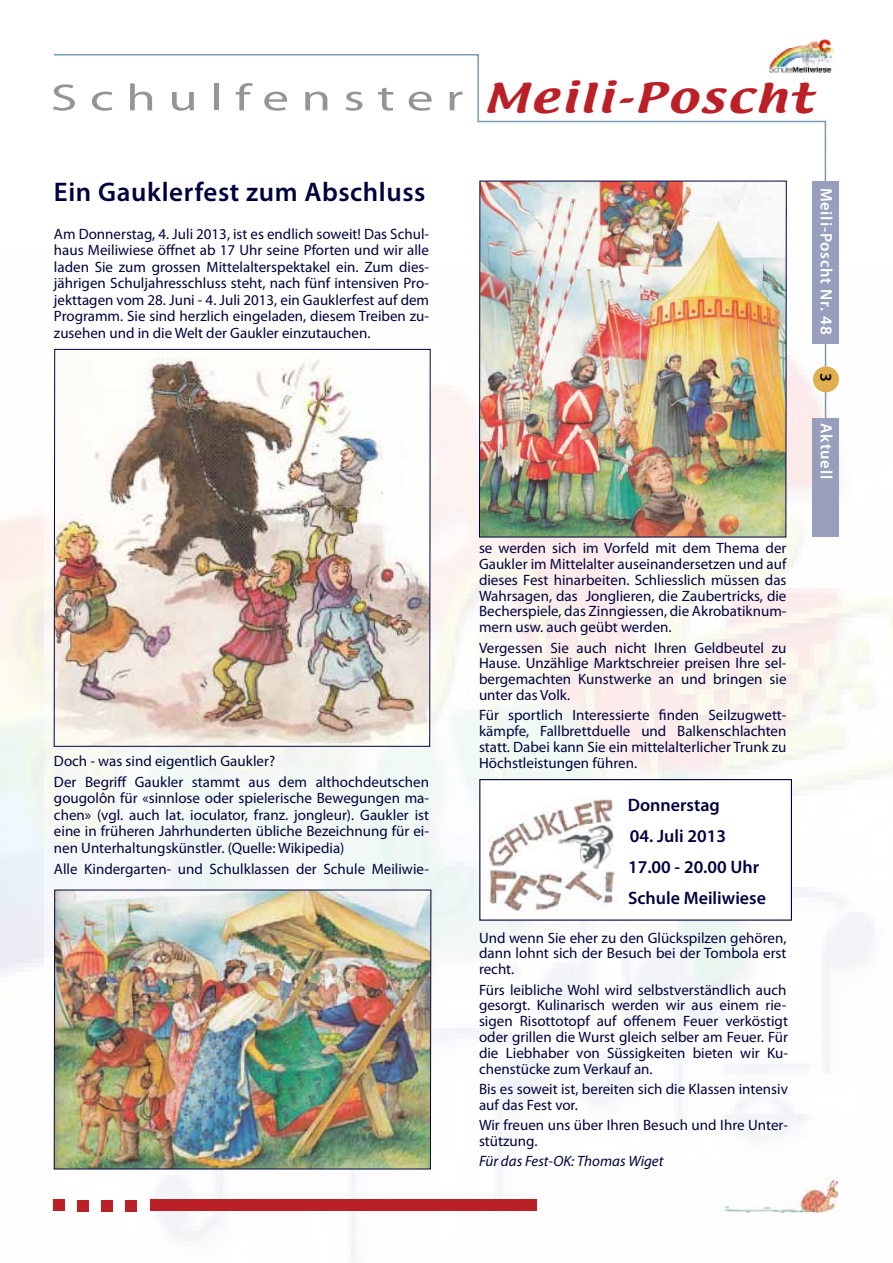
<style>
.page{position:relative;width:893px;height:1263px;background:#fff}
.page>*{position:absolute;margin:0;border:0;box-sizing:border-box;transform-origin:0 0}
.t1{font:37.8px "Myriad Pro";letter-spacing:.23em;color:#939598;scale:1.42 1}
.t2{font:36.15px "Textile";letter-spacing:.05em;color:#ba2025;scale:1.31 1}
.t3{font:600 27px "Myriad Pro";letter-spacing:.02em;color:#00023d}
.t4{font:600 18px/31.2px "Myriad Pro";color:#00023d}
.t5{font:600 16.5px "Myriad Pro";letter-spacing:.05em;color:#fff}
.t6{font:600 16.5px "Myriad Pro";color:#000}
.t7{font:15px/15.9px "Myriad Pro";color:#00023d;text-align:justify}
.t8{font:italic 15px "Myriad Pro";color:#00023d}
</style>
<div class="page">
<img style="left:44px;top:343px;width:849px;height:920px">
<svg style="left:53px;top:54px;width:774px;height:485px"></svg>
<div style="left:812px;top:181px;width:27px;height:162px;background:#979fbc"></div>
<div style="left:813px;top:366px;width:26px;height:26px;background:#e1ae4e;border-radius:50%"></div>
<div style="left:812px;top:418px;width:27px;height:119px;background:#979fbc"></div>
<img style="left:721px;top:1178px;width:116px;height:34px">
<img style="left:767px;top:39px;width:68px;height:36px">
<div style="left:53px;top:1200px;width:11px;height:11px;background:#ba2025"></div>
<div style="left:78px;top:1200px;width:11px;height:11px;background:#ba2025"></div>
<div style="left:101px;top:1200px;width:12px;height:11px;background:#ba2025"></div>
<div style="left:126px;top:1200px;width:11px;height:11px;background:#ba2025"></div>
<div style="left:150px;top:1199px;width:387px;height:11px;background:#ba2025"></div>
<img style="left:481px;top:183px;width:303px;height:352px">
<div style="left:480px;top:780px;width:311px;height:140px;background:#fff"></div>
<div style="left:479px;top:779px;width:313px;height:142px;border:1px solid #00023d"></div>
<img style="left:54px;top:349px;width:377px;height:398px">
<img style="left:54px;top:890px;width:377px;height:279px">
<img style="left:488px;top:798px;width:126px;height:69px">
<img style="left:557px;top:824px;width:57px;height:44px">
<img style="left:489px;top:868px;width:126px;height:43px">
<h1 class="t1" style="left:51px;top:74px;width:292px">Schulfenster</h1>
<h2 class="t2" style="left:483px;top:73px;width:253px">Meili-Poscht</h2>
<h3 class="t3" style="left:54px;top:174px;width:373px">Ein Gauklerfest zum Abschluss</h3>
<p class="t7" style="left:54px;top:225px;width:377px;line-height:16.5px">Am Donnerstag, 4. Juli 2013, ist es endlich soweit! Das Schul&shy;haus Meiliwiese öffnet ab 17 Uhr seine Pforten und wir alle laden Sie zum grossen Mittelalterspektakel ein. Zum dies&shy;jährigen Schuljahresschluss steht, nach fünf intensiven Pro&shy;jekttagen vom 28. Juni - 4. Juli 2013, ein Gauklerfest auf dem Programm. Sie sind herzlich eingeladen, diesem Treiben zu&shy;zusehen und in die Welt der Gaukler einzutauchen.</p>
<p class="t7" style="left:54px;top:750px;width:377px;line-height:20.7px">Doch - was sind eigentlich Gaukler?<br>Der Begriff Gaukler stammt aus dem althochdeutschen</p>
<p class="t7" style="left:54px;top:790px;width:377px;line-height:16.5px">gougolôn für «sinnlose oder spielerische Bewegungen ma&shy;chen» (vgl. auch lat. ioculator, franz. jongleur). Gaukler ist eine in früheren Jahrhunderten übliche Bezeichnung für ei&shy;nen Unterhaltungskünstler. (Quelle: Wikipedia)</p>
<p class="t7" style="left:54px;top:860px;width:377px">Alle Kindergarten- und Schulklassen der Schule Meiliwie-</p>
<p class="t7" style="left:479px;top:540px;width:309px">se werden sich im Vorfeld mit dem Thema der Gaukler im Mittelalter auseinandersetzen und auf dieses Fest hinarbeiten. Schliesslich müssen das Wahrsagen, das Jonglieren, die Zaubertricks, die Becherspiele, das Zinngiessen, die Akrobatiknum&shy;mern usw. auch geübt werden.</p>
<p class="t7" style="left:479px;top:639px;width:309px">Vergessen Sie auch nicht Ihren Geldbeutel zu Hause. Unzählige Marktschreier preisen Ihre sel&shy;bergemachten Kunstwerke an und bringen sie unter das Volk.</p>
<p class="t7" style="left:479px;top:707px;width:309px">Für sportlich Interessierte finden Seilzugwett&shy;kämpfe, Fallbrettduelle und Balkenschlachten statt. Dabei kann Sie ein mittelalterlicher Trunk zu Höchstleistungen führen.</p>
<p class="t4" style="left:628px;top:788px;width:94px">Donnerstag</p>
<p class="t4" style="left:628px;top:820px;width:139px">04. Juli 2013<br>17.00 - 20.00 Uhr<br>Schule Meiliwiese</p>
<p class="t7" style="left:479px;top:929px;width:309px">Und wenn Sie eher zu den Glückspilzen gehören, dann lohnt sich der Besuch bei der Tombola erst recht.</p>
<p class="t7" style="left:479px;top:981px;width:310px">Fürs leibliche Wohl wird selbstverständlich auch gesorgt. Kulinarisch werden wir aus einem rie&shy;sigen Risottotopf auf offenem Feuer verköstigt oder grillen die Wurst gleich selber am Feuer. Für die Liebhaber von Süssigkeiten bieten wir Ku&shy;chenstücke zum Verkauf an.</p>
<p class="t7" style="left:479px;top:1081px;width:310px">Bis es soweit ist, bereiten sich die Klassen intensiv auf das Fest vor.</p>
<p class="t7" style="left:479px;top:1117px;width:310px">Wir freuen uns über Ihren Besuch und Ihre Unter&shy;stützung.</p>
<p class="t8" style="left:479px;top:1152px;width:186px">Für das Fest-OK: Thomas Wiget</p>
<p class="t5" style="left:837px;top:187px;width:149px;rotate:90deg">Meili-Poscht Nr. 48</p>
<p class="t6" style="left:837px;top:373px;width:10px;rotate:90deg">3</p>
<p class="t5" style="left:837px;top:423px;width:57px;rotate:90deg">Aktuell</p>
</div>
